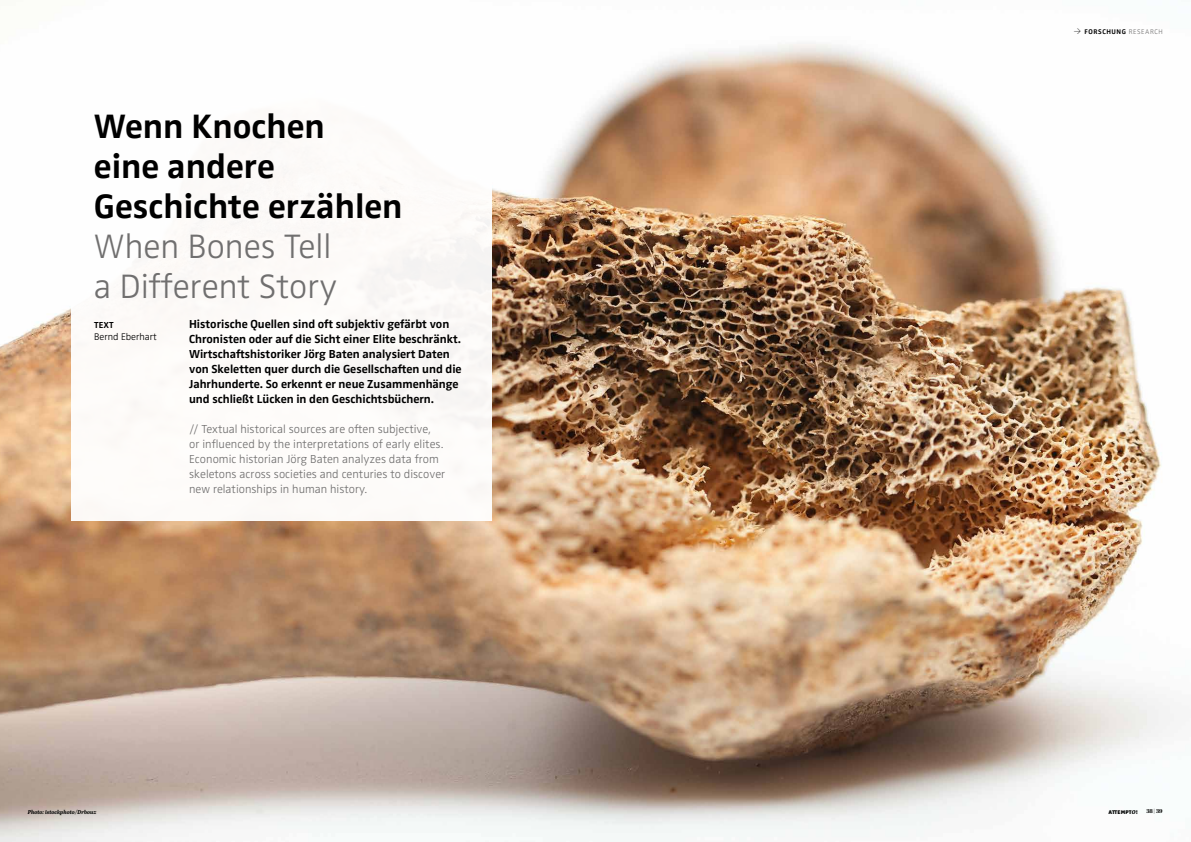
<style>
.page{position:relative;width:1191px;height:842px;background:#fff}
.page>*{position:absolute;margin:0;border:0;box-sizing:border-box;transform-origin:0 0}
.t1{font:700 35px/40px "Zwo OT";color:#000}
.t2{font:300 35px/40px "Zwo OT";color:#706f6f}
.t3{font:700 12px/15px "Zwo OT";letter-spacing:-.005em;color:#000}
.t4{font:300 12px/15px "Zwo OT";color:#706f6f}
.t5{font:300 10px "Zwo OT";color:#000}
.t6{font:700 9px "Zwo OT";color:#000}
.t7{font:700 7px "Zwo OT";letter-spacing:.08em;color:#000}
.t8{font:italic 700 5.5px "Abril Text";letter-spacing:-.005em;color:#000}
.t9{font:900 5.5px "Zwo OT";letter-spacing:.02em;color:#000}
.t10{font:5.5px "Abril Fatface";color:#000}
.s1{font-family:"DIN";font-weight:300}
.s2{font-weight:300;color:#706f6f}
.s3{font-family:"Abril Text";font-weight:800;font-style:italic}
</style>
<div class="page">
<img style="left:0;top:43px;width:1174px;height:799px">
<div style="left:71px;top:88px;width:421px;height:432px;background:#fff"></div>
<h1 class="t1" style="left:94px;top:107px;width:310px">Wenn Knochen<br>eine andere<br>Geschichte erzählen</h1>
<h1 class="t2" style="left:94px;top:228px;width:245px">When Bones Tell a Different Story</h1>
<p class="t6" style="left:94px;top:320px;width:21px">TEXT</p>
<p class="t5" style="left:94px;top:331px;width:64px">Bernd Eberhart</p>
<p class="t3" style="left:189px;top:317px;width:274px">Historische Quellen sind oft subjektiv gefärbt von Chronisten oder auf die Sicht einer Elite beschränkt.<br>Wirtschaftshistoriker Jörg Baten analysiert Daten von Skeletten quer durch die Gesellschaften und die Jahrhunderte. So erkennt er neue Zusammenhänge und schließt Lücken in den Geschichtsbüchern.</p>
<p class="t4" style="left:189px;top:422px;width:258px">// Textual historical sources are often subjective,<br>or influenced by the interpretations of early elites.<br>Economic historian Jörg Baten analyzes data from skeletons across societies and centuries to discover new relationships in human history.</p>
<p class="t8" style="left:28px;top:808px;width:70px">Photo: istockphoto / Drbouz</p>
<p class="t7" style="left:1073px;top:28px;width:91px"><span class="s1">&gt;</span> FORSCHUNG <span class="s2">RESEARCH</span></p>
<p class="t9" style="left:1108px;top:808px;width:30px">ATTEMPT<span class="s3">O</span>!</p>
<p class="t10" style="left:1146px;top:808px;width:18px">38|39</p>
</div>
